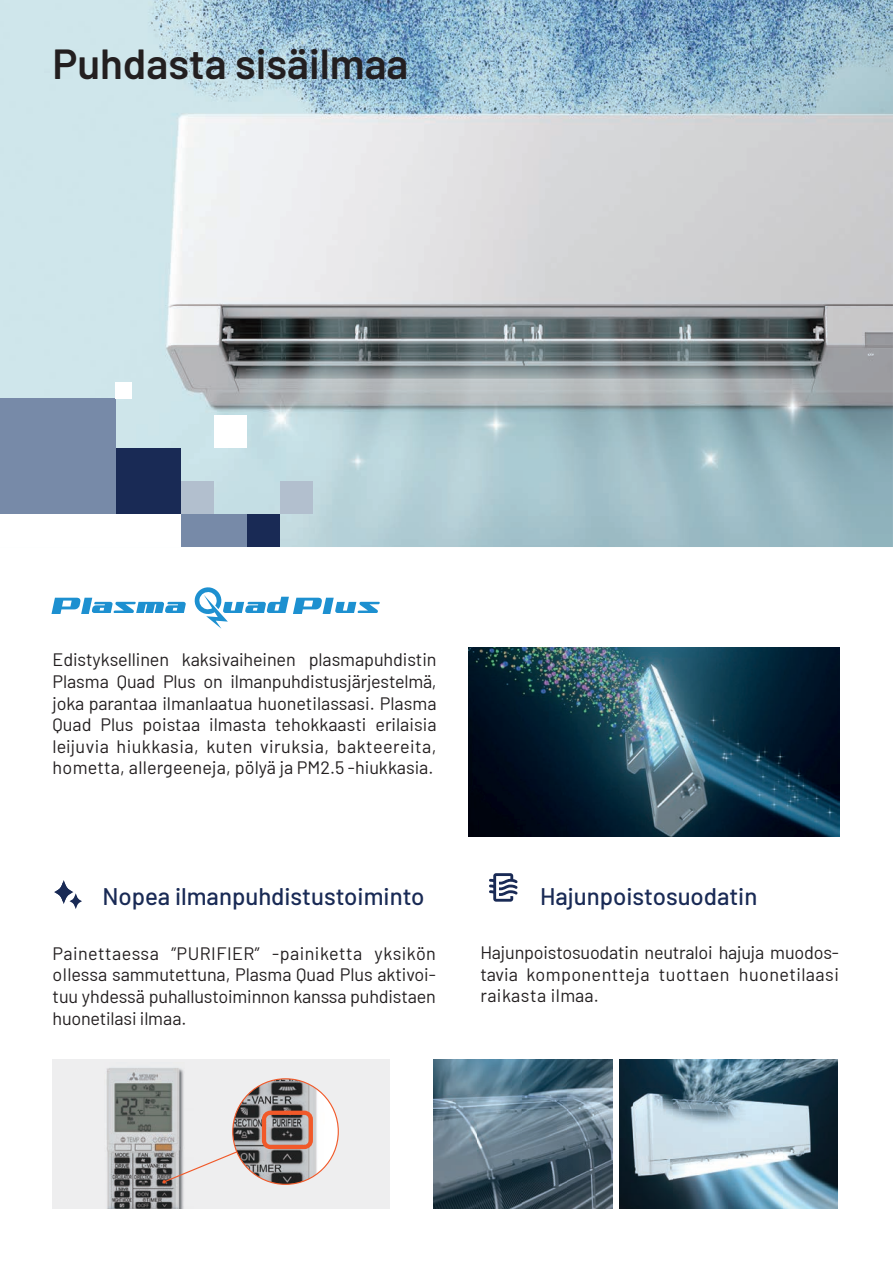
<style>
.page{position:relative;width:893px;height:1263px;background:#fff}
.page>*{position:absolute;margin:0;border:0;box-sizing:border-box;transform-origin:0 0}
.t1{font:600 42px "Barlow";color:#231f20}
.t2{font:500 24px "Barlow";color:#192a55}
.t3{font:18px/21.6px "Barlow";letter-spacing:.005em;color:#231f20;text-align:justify}
</style>
<div class="page">
<img style="left:0;top:0;width:893px;height:547px">
<svg style="left:51px;top:598px;width:135px;height:16px"></svg>
<svg style="left:194px;top:587px;width:186px;height:42px"></svg>
<div style="left:53px;top:1059px;width:337px;height:150px;background:#eeeeef"></div>
<img style="left:433px;top:1059px;width:179px;height:150px">
<img style="left:619px;top:1059px;width:218px;height:150px">
<img style="left:106px;top:1068px;width:78px;height:141px">
<svg style="left:162px;top:1078px;width:177px;height:107px"></svg>
<img style="left:468px;top:648px;width:371px;height:188px">
<svg style="left:56px;top:883px;width:15px;height:18px"></svg>
<div style="left:55px;top:882px;width:17px;height:20px;border:2px solid #192a55;border-radius:50%"></div>
<div style="left:71px;top:895px;width:10px;height:12px;border:2px solid #192a55;border-radius:50%"></div>
<div style="left:72px;top:896px;width:8px;height:10px;background:#192a55;border-radius:50%"></div>
<div style="left:71px;top:896px;width:9px;height:10px;border:1px solid #192a55;border-radius:50%"></div>
<svg style="left:489px;top:873px;width:29px;height:29px"></svg>
<div style="left:115px;top:448px;width:66px;height:66px;background:#192a55"></div>
<div style="left:0;top:399px;width:115px;height:115px;background:#778aa8"></div>
<div style="left:214px;top:415px;width:33px;height:33px;background:#fff"></div>
<div style="left:115px;top:382px;width:17px;height:17px;background:#fff"></div>
<div style="left:181px;top:481px;width:33px;height:33px;background:#b2bfce"></div>
<div style="left:181px;top:514px;width:66px;height:33px;background:#778aa8"></div>
<div style="left:0;top:514px;width:181px;height:33px;background:#fff"></div>
<div style="left:280px;top:481px;width:33px;height:33px;background:#b2bfce"></div>
<div style="left:247px;top:514px;width:33px;height:33px;background:#192a55"></div>
<h1 class="t1" style="left:53px;top:33px;width:357px">Puhdasta sisäilmaa</h1>
<p class="t3" style="left:53px;top:648px;width:385px">Edistyksellinen kaksivaiheinen plasmapuhdistin Plasma Quad Plus on ilmanpuhdistusjärjestelmä, joka parantaa ilmanlaatua huonetilassasi. Plasma Quad Plus poistaa ilmasta tehokkaasti erilaisia leijuvia hiukkasia, kuten viruksia, bakteereita, hometta, allergeeneja, pölyä ja PM2.5 -hiukkasia.</p>
<h2 class="t2" style="left:102px;top:879px;width:324px">Nopea ilmanpuhdistustoiminto</h2>
<h2 class="t2" style="left:540px;top:879px;width:219px">Hajunpoistosuodatin</h2>
<p class="t3" style="left:53px;top:941px;width:385px">Painettaessa ”PURIFIER” -painiketta yksikön ollessa sammutettuna, Plasma Quad Plus aktivoi&shy;tuu yhdessä puhallustoiminnon kanssa puhdistaen huonetilasi ilmaa.</p>
<p class="t3" style="left:480px;top:940px;width:360px">Hajunpoistosuodatin neutraloi hajuja muodos&shy;tavia komponentteja tuottaen huonetilaasi raikasta ilmaa.</p>
</div>
